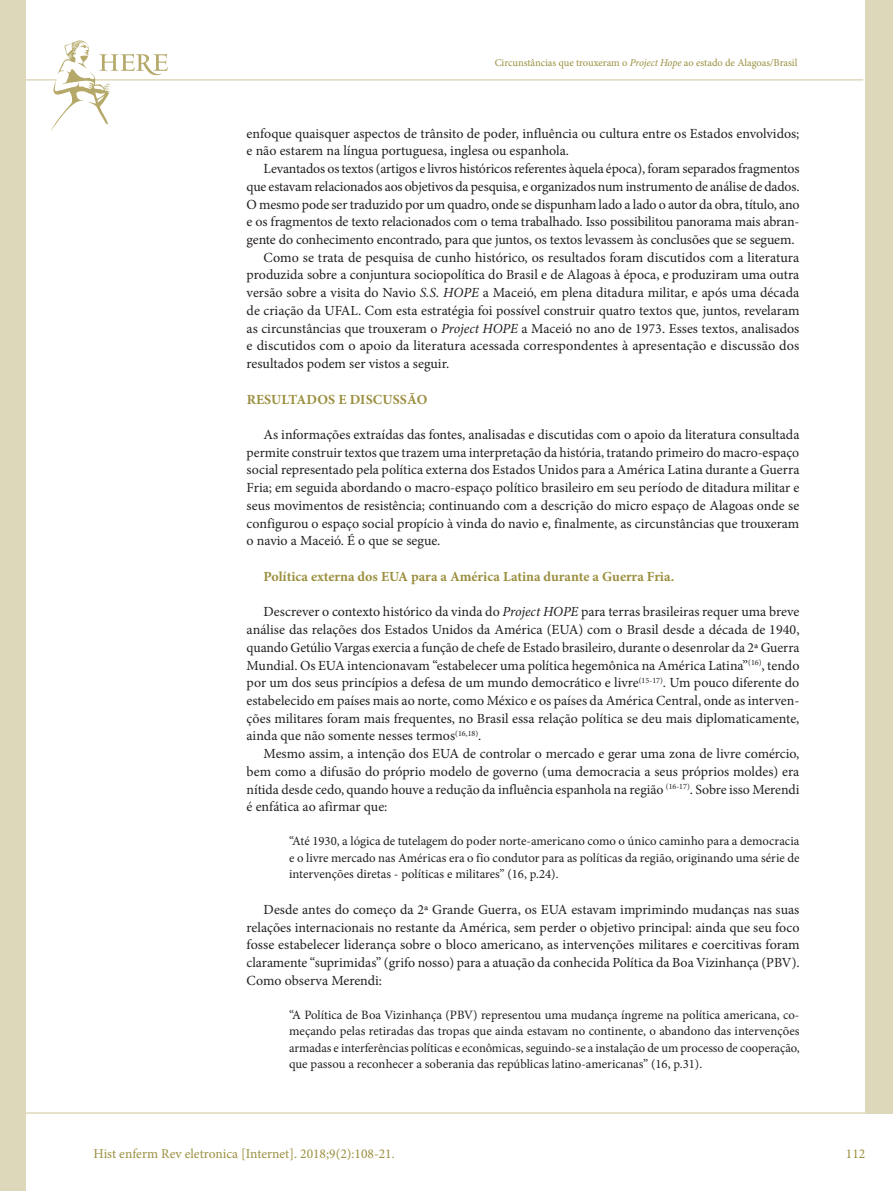
<style>
.page{position:relative;width:893px;height:1191px;background:#fff}
.page>*{position:absolute;margin:0;border:0;box-sizing:border-box;transform-origin:0 0}
.t1{font:13.95px/17.7px "Minion Pro";letter-spacing:-.005em;color:#231f20;text-align:justify}
.t2{font:700 13.95px "Minion Pro";color:#9b8f3f}
.t3{font:13.5px "Minion Pro";color:#9b8f3f}
.t4{font:12.75px/16.5px "Minion Pro";color:#231f20;text-align:justify}
.t5{font:10.5px "Minion Pro";letter-spacing:-.005em;color:#9b8f3f}
.s1{font-style:italic}
</style>
<div class="page">
<hr style="left:0;top:1112px;width:893px;height:1px;background:#ded8bb">
<hr style="left:0;top:79px;width:863px;height:2px;background:#ded8bb">
<div style="left:865px;top:0;width:28px;height:1113px;background:#ded8bb"></div>
<div style="left:0;top:0;width:26px;height:1191px;background:#ded8bb"></div>
<svg style="left:50px;top:40px;width:118px;height:91px"></svg>
<p class="t5" style="left:495px;top:56px;width:304px">Circunstâncias que trouxeram o <span class="s1">Project Hope</span> ao estado de Alagoas/Brasil</p>
<p class="t1" style="left:247px;top:124px;width:554px">enfoque quaisquer aspectos de trânsito de poder, influência ou cultura entre os Estados envolvidos; e não estarem na língua portuguesa, inglesa ou espanhola.</p>
<p class="t1" style="left:264px;top:160px;width:537px">Levantados os textos (artigos e livros históricos referentes àquela época), foram separados fragmentos</p>
<p class="t1" style="left:247px;top:178px;width:554px">que estavam relacionados aos objetivos da pesquisa, e organizados num instrumento de análise de dados.</p>
<p class="t1" style="left:247px;top:195px;width:554px">O mesmo pode ser traduzido por um quadro, onde se dispunham lado a lado o autor da obra, título, ano</p>
<p class="t1" style="left:247px;top:213px;width:554px">e os fragmentos de texto relacionados com o tema trabalhado. Isso possibilitou panorama mais abran-</p>
<p class="t1" style="left:247px;top:231px;width:549px">gente do conhecimento encontrado, para que juntos, os textos levassem às conclusões que se seguem.</p>
<p class="t1" style="left:264px;top:248px;width:537px">Como se trata de pesquisa de cunho histórico, os resultados foram discutidos com a literatura</p>
<p class="t1" style="left:247px;top:266px;width:554px">produzida sobre a conjuntura sociopolítica do Brasil e de Alagoas à época, e produziram uma outra</p>
<p class="t1" style="left:247px;top:284px;width:554px">versão sobre a visita do Navio <span class="s1">S.S. HOPE</span> a Maceió, em plena ditadura militar, e após uma década</p>
<p class="t1" style="left:247px;top:301px;width:554px">de criação da UFAL. Com esta estratégia foi possível construir quatro textos que, juntos, revelaram</p>
<p class="t1" style="left:247px;top:319px;width:554px">as circunstâncias que trouxeram o <span class="s1">Project HOPE</span> a Maceió no ano de 1973. Esses textos, analisados</p>
<p class="t1" style="left:247px;top:337px;width:554px">e discutidos com o apoio da literatura acessada correspondentes à apresentação e discussão dos</p>
<p class="t1" style="left:247px;top:355px;width:204px">resultados podem ser vistos a seguir.</p>
<p class="t2" style="left:247px;top:389px;width:182px">RESULTADOS E DISCUSSÃO</p>
<p class="t1" style="left:247px;top:426px;width:554px;text-indent:17px">As informações extraídas das fontes, analisadas e discutidas com o apoio da literatura consultada permite construir textos que trazem uma interpretação da história, tratando primeiro do macro-espaço social representado pela política externa dos Estados Unidos para a América Latina durante a Guerra Fria; em seguida abordando o macro-espaço político brasileiro em seu período de ditadura militar e seus movimentos de resistência; continuando com a descrição do micro espaço de Alagoas onde se configurou o espaço social propício à vinda do navio e, finalmente, as circunstâncias que trouxeram o navio a Maceió. É o que se segue.</p>
<p class="t2" style="left:264px;top:567px;width:412px">Política externa dos EUA para a América Latina durante a Guerra Fria.</p>
<p class="t1" style="left:247px;top:603px;width:554px;text-indent:17px">Descrever o contexto histórico da vinda do <span class="s1">Project HOPE</span> para terras brasileiras requer uma breve análise das relações dos Estados Unidos da América (EUA) com o Brasil desde a década de 1940, quando Getúlio Vargas exercia a função de chefe de Estado brasileiro, durante o desenrolar da 2ª Guerra Mundial. Os EUA intencionavam “estabelecer uma política hegemônica na América Latina”<sup>(16)</sup>, tendo por um dos seus princípios a defesa de um mundo democrático e livre<sup>(15-17)</sup>. Um pouco diferente do estabelecido em países mais ao norte, como México e os países da América Central, onde as interven&shy;ções militares foram mais frequentes, no Brasil essa relação política se deu mais diplomaticamente, ainda que não somente nesses termos<sup>(16,18)</sup>.</p>
<p class="t1" style="left:247px;top:745px;width:554px;text-indent:17px">Mesmo assim, a intenção dos EUA de controlar o mercado e gerar uma zona de livre comércio, bem como a difusão do próprio modelo de governo (uma democracia a seus próprios moldes) era nítida desde cedo, quando houve a redução da influência espanhola na região <sup>(16-17)</sup>. Sobre isso Merendi é enfática ao afirmar que:</p>
<p class="t4" style="left:289px;top:833px;width:512px">“Até 1930, a lógica de tutelagem do poder norte-americano como o único caminho para a democracia e o livre mercado nas Américas era o fio condutor para as políticas da região, originando uma série de intervenções diretas - políticas e militares” (16, p.24).</p>
<p class="t1" style="left:247px;top:900px;width:554px;text-indent:17px">Desde antes do começo da 2ª Grande Guerra, os EUA estavam imprimindo mudanças nas suas relações internacionais no restante da América, sem perder o objetivo principal: ainda que seu foco fosse estabelecer liderança sobre o bloco americano, as intervenções militares e coercitivas foram claramente “suprimidas” (grifo nosso) para a atuação da conhecida Política da Boa Vizinhança (PBV).<br>Como observa Merendi:</p>
<p class="t4" style="left:289px;top:1006px;width:512px">“A Política de Boa Vizinhança (PBV) representou uma mudança íngreme na política americana, co&shy;meçando pelas retiradas das tropas que ainda estavam no continente, o abandono das intervenções armadas e interferências políticas e econômicas, seguindo-se a instalação de um processo de cooperação, que passou a reconhecer a soberania das repúblicas latino-americanas” (16, p.31).</p>
<p class="t3" style="left:94px;top:1144px;width:303px">Hist enferm Rev eletronica [Internet]. 2018;9(2):108-21.</p>
<p class="t3" style="left:846px;top:1144px;width:21px">112</p>
</div>
